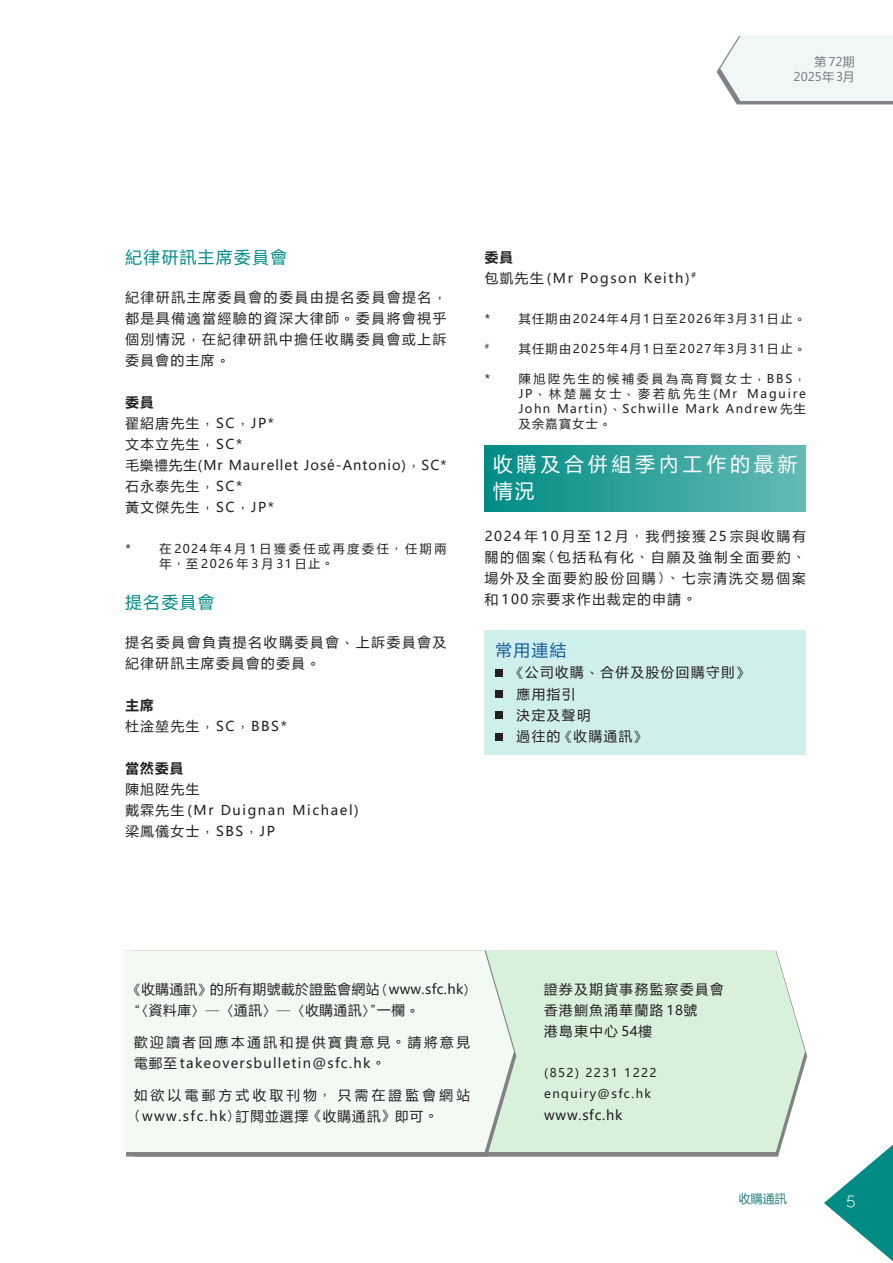
<style>
.page{position:relative;width:893px;height:1263px;background:#fff}
.page>*{position:absolute;margin:0;border:0;box-sizing:border-box;transform-origin:0 0}
.t1{font:19.5px/27px "Microsoft Ya Hei";letter-spacing:.215em;color:#fff}
.t2{font:16.5px "Microsoft Ya Hei";letter-spacing:.1em;color:#008c85}
.t3{font:16.5px "Microsoft Ya Hei";color:#175d9e}
.t4{font:300 16.5px "Raleway";color:#fff}
.t5{font:13.5px/21px "Microsoft Ya Hei";letter-spacing:.12em;color:#231f20}
.t6{font:13.5px/21px "Microsoft Ya Hei";letter-spacing:.075em;color:#231f20}
.t7{font:13.5px/21px "Microsoft Ya Hei";letter-spacing:.095em;color:#231f20}
.t8{font:13.5px/21px "Microsoft Ya Hei";letter-spacing:.255em;color:#231f20}
.t9{font:13.5px/21px "Microsoft Ya Hei";letter-spacing:.14em;color:#231f20}
.t10{font:13.5px "Microsoft Ya Hei";letter-spacing:.05em;color:#231f20}
.t11{font:500 13.5px "M Hei HK";color:#231f20}
.t12{font:700 13.5px "Microsoft Ya Hei";color:#231f20}
.t13{font:12px/15px "Microsoft Ya Hei";letter-spacing:.12em;color:#231f20}
.t14{font:12px/15px "Microsoft Ya Hei";letter-spacing:.225em;color:#231f20}
.t15{font:12px/15px "Microsoft Ya Hei";letter-spacing:.005em;color:#7a7c7f;text-align:right}
.t16{font:12px "Microsoft Ya Hei";color:#278080}
.t17{font:7.05px "Microsoft Ya Hei";color:#231f20}
.s1{font-family:"M Hei HK";font-weight:500}
.s2{font-weight:700}
.s3{font-family:"Microsoft Ya Hei";font-weight:400}
</style>
<div class="page">
<svg style="left:824px;top:1144px;width:69px;height:118px"></svg>
<svg style="left:716px;top:36px;width:177px;height:68px"></svg>
<div style="left:516px;top:951px;width:289px;height:201px;background:#d9f1da"></div>
<svg style="left:126px;top:951px;width:390px;height:205px;background:#919896"></svg>
<div style="left:124px;top:951px;width:390px;height:201px;background:#f2faf3"></div>
<div style="left:485px;top:631px;width:321px;height:124px;background:#cfefec"></div>
<div style="left:495px;top:669px;width:8px;height:7px;background:#231f20"></div>
<div style="left:495px;top:690px;width:8px;height:8px;background:#231f20"></div>
<div style="left:495px;top:711px;width:8px;height:8px;background:#231f20"></div>
<div style="left:495px;top:733px;width:8px;height:7px;background:#231f20"></div>
<div style="left:485px;top:446px;width:321px;height:65px;background:linear-gradient(to right,#008c85,#65bab5)"></div>
<p class="t15" style="left:794px;top:53px;width:63px">第 72期<br>2025年 3月</p>
<p class="t2" style="left:125px;top:246px;width:163px">紀律研訊主席委員會</p>
<p class="t5" style="left:125px;top:287px;width:323px;text-align:justify">紀律研訊主席委員會的委員由提名委員會提名<span class="s1">，</span>都是具備適當經驗的資深大律師<span class="s1">。</span>委員將會視乎個別情況<span class="s1">，</span>在紀律研訊中擔任收購委員會或上訴委員會的主席<span class="s1">。</span></p>
<p class="t6" style="left:125px;top:392px;width:323px"><span class="s2">委員<br></span>翟紹唐先生<span class="s1">，</span>SC<span class="s1">，</span>JP*<br>文本立先生<span class="s1">，</span>SC*<br>毛樂禮先生(Mr Maurellet José-Antonio)<span class="s1">，</span>SC*石永泰先生<span class="s1">，</span>SC*<br>黃文傑先生<span class="s1">，</span>SC<span class="s1">，</span>JP*</p>
<p class="t14" style="left:159px;top:541px;width:289px;text-indent:-34px">* 在2024年4月1日獲委任或再度委任<span class="s1">，</span>任期兩年<span class="s1">，</span>至2026年3月31日止<span class="s1">。</span></p>
<p class="t2" style="left:125px;top:591px;width:91px">提名委員會</p>
<p class="t9" style="left:125px;top:632px;width:323px">提名委員會負責提名收購委員會<span class="s1">、</span>上訴委員會及紀律研訊主席委員會的委員<span class="s1">。</span></p>
<p class="t5" style="left:125px;top:695px;width:163px"><span class="s2">主席<br></span>杜淦堃先生<span class="s1">，</span>SC<span class="s1">，</span>BBS*</p>
<p class="t12" style="left:125px;top:759px;width:60px">當然委員</p>
<p class="t5" style="left:125px;top:779px;width:235px">陳旭陞先生<br>戴霖先生(Mr Duignan Michael)梁鳳儀女士<span class="s1">，</span>SBS<span class="s1">，</span>JP</p>
<p class="t5" style="left:485px;top:246px;width:213px"><span class="s2">委員<br></span>包凱先生(Mr Pogson Keith)<sup>#</sup></p>
<p class="t13" style="left:485px;top:311px;width:323px">* 其任期由2024年4月1日至2026年3月31日止<span class="s1">。</span></p>
<p class="t17" style="left:485px;top:342px;width:6px">#</p>
<p class="t13" style="left:519px;top:341px;width:289px">其任期由2025年4月1日至2027年3月31日止<span class="s1">。</span></p>
<p class="t13" style="left:519px;top:371px;width:289px;text-align:justify;text-indent:-34px">* 陳旭陞先生的候補委員為高育賢女士<span class="s1">，</span>BBS<span class="s1">，</span>JP<span class="s1">、</span>林楚麗女士<span class="s1">、</span>麥若航先生(Mr Maguire John Martin)<span class="s1">、</span>Schwille Mark Andrew先生及余嘉寶女士<span class="s1">。</span></p>
<h1 class="t1" style="left:493px;top:450px;width:306px">收購及合併組季內工作的最新情況</h1>
<p class="t5" style="left:485px;top:525px;width:323px;text-align:justify">2024年10月至12月<span class="s1">，</span>我們接獲25宗與收購有關的個案<span class="s1">（</span>包括私有化<span class="s1">、</span>自願及強制全面要約<span class="s1">、</span>場外及全面要約股份回購<span class="s1">）、</span>七宗清洗交易個案和100宗要求作出裁定的申請<span class="s1">。</span></p>
<p class="t3" style="left:495px;top:639px;width:72px">常用連結</p>
<p class="t5" style="left:517px;top:661px;width:235px;line-height:21.5px;text-indent:-7px"><span class="s1">《</span>公司收購<span class="s1">、</span>合併及股份回購守則<span class="s1">》</span>應用指引<br>決定及聲明<br>過往的 <span class="s1">《</span>收購通訊<span class="s1">》</span></p>
<p class="t10" style="left:127px;top:980px;width:350px"><span class="s1">《</span>收購通訊<span class="s1">》</span>的所有期號載於證監會網站<span class="s1">（</span>w w w . s f c . h k<span class="s1">）</span></p>
<p class="t11" style="left:127px;top:1001px;width:293px">“〈<span class="s3">資料庫</span>〉—〈<span class="s3">通訊</span>〉—〈<span class="s3">收購通訊</span>〉”<span class="s3">一欄</span>。</p>
<p class="t7" style="left:134px;top:1031px;width:337px">歡迎讀者回應本通訊和提供寶貴意見<span class="s1">。</span>請將意見電郵至takeoversbulletin@sfc.hk<span class="s1">。</span></p>
<p class="t8" style="left:127px;top:1084px;width:344px;text-indent:7px">如欲以電郵方式收取刊物<span class="s1">，</span> 只需在證監會網站<span class="s1">（</span>w w w . s f c . h k<span class="s1">）</span>訂閱並選擇 <span class="s1">《</span>收購通訊<span class="s1">》</span>即可<span class="s1">。</span></p>
<p class="t5" style="left:544px;top:978px;width:181px">證券及期貨事務監察委員會香港鰂魚涌華蘭路 18號<br>港島東中心 54樓</p>
<p class="t13" style="left:544px;top:1061px;width:114px;line-height:21px">(852) 2231 1222 enquiry@sfc.hk</p>
<p class="t5" style="left:544px;top:1104px;width:80px">w w w . s f c . h k</p>
<p class="t16" style="left:739px;top:1191px;width:50px">收購通訊</p>
<p class="t4" style="left:847px;top:1190px;width:10px">5</p>
</div>
